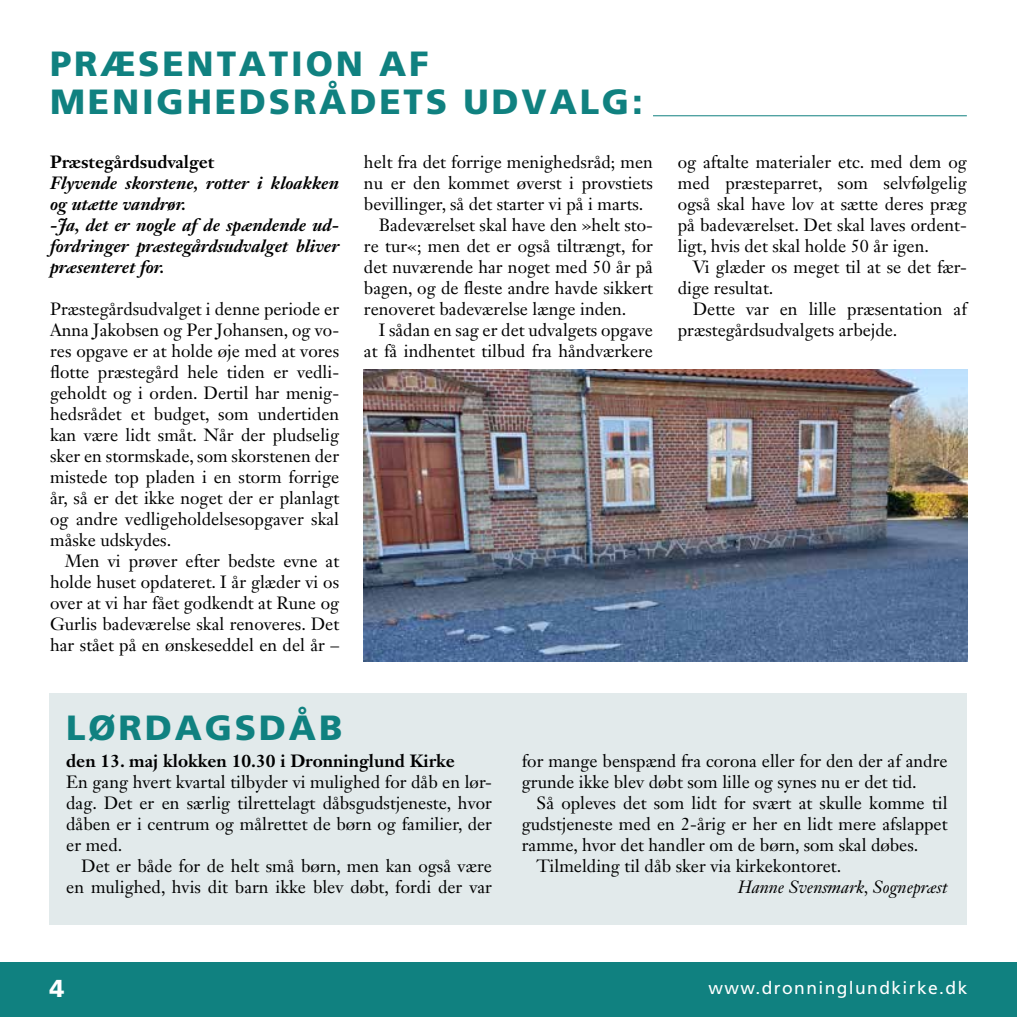
<style>
.page{position:relative;width:1017px;height:1017px;background:#fff}
.page>*{position:absolute;margin:0;border:0;box-sizing:border-box;transform-origin:0 0}
.t1{font:900 35px/38.5px "Frutiger";letter-spacing:.08em;color:#108180}
.t2{font:900 24.5px "Frutiger";color:#fff}
.t3{font:17.5px/21px "Janson Text LT Std";color:#000;text-align:justify}
.t4{font:italic 700 17.5px/21px "Janson Text LT Std";color:#000}
.t5{font:700 17.5px "Janson Text LT Std";color:#000}
.t6{font:italic 17.5px "Janson Text LT Std";color:#000}
.t7{font:17.5px "Frutiger";letter-spacing:.08em;color:#fff}
</style>
<div class="page">
<div style="left:0;top:962px;width:1017px;height:55px;background:#108180"></div>
<hr style="left:653px;top:115px;width:314px;height:1px;background:#108180">
<img style="left:363px;top:370px;width:604px;height:292px">
<div style="left:50px;top:693px;width:917px;height:232px;background:#e2eaeb"></div>
<h1 class="t1" style="left:50px;top:44px;width:594px">PRÆSENTATION AF<br>MENIGHEDSRÅDETS UDVALG:</h1>
<p class="t5" style="left:50px;top:151px;width:166px">Præstegårdsudvalget</p>
<p class="t4" style="left:50px;top:172px;width:291px">Flyvende skorstene, rotter i kloakken og utætte vandrør.<br>-Ja, det er nogle af de spændende ud&shy;fordringer præstegårdsudvalget bliver præsenteret for.</p>
<p class="t3" style="left:50px;top:298px;width:291px">Præstegårdsudvalget i denne periode er Anna Jakobsen og Per Johansen, og vo&shy;res opgave er at holde øje med at vores flotte præstegård hele tiden er vedli&shy;geholdt og i orden. Dertil har menig&shy;hedsrådet et budget, som undertiden kan være lidt småt. Når der pludselig sker en stormskade, som skorstenen der mistede top pladen i en storm forrige år, så er det ikke noget der er planlagt og andre vedligeholdelsesopgaver skal måske udskydes.</p>
<p class="t3" style="left:50px;top:550px;width:291px;text-indent:15px">Men vi prøver efter bedste evne at holde huset opdateret. I år glæder vi os over at vi har fået godkendt at Rune og Gurlis badeværelse skal renoveres. Det har stået på en ønskeseddel en del år –</p>
<p class="t3" style="left:364px;top:151px;width:291px">helt fra det forrige menighedsråd; men</p>
<p class="t3" style="left:364px;top:172px;width:291px">nu er den kommet øverst i provstiets</p>
<p class="t3" style="left:364px;top:193px;width:281px">bevillinger, så det starter vi på i marts.</p>
<p class="t3" style="left:379px;top:214px;width:276px">Badeværelset skal have den »helt sto-</p>
<p class="t3" style="left:364px;top:235px;width:291px">re tur«; men det er også tiltrængt, for</p>
<p class="t3" style="left:364px;top:256px;width:290px">det nuværende har noget med 50 år på</p>
<p class="t3" style="left:364px;top:277px;width:291px">bagen, og de fleste andre havde sikkert</p>
<p class="t3" style="left:364px;top:298px;width:264px">renoveret badeværelse længe inden.</p>
<p class="t3" style="left:379px;top:319px;width:276px">I sådan en sag er det udvalgets opgave</p>
<p class="t3" style="left:364px;top:340px;width:291px">at få indhentet tilbud fra håndværkere</p>
<h1 class="t1" style="left:66px;top:708px;width:278px">LØRDAGSDÅB</h1>
<p class="t3" style="left:678px;top:151px;width:291px">og aftalte materialer etc. med dem og med præsteparret, som selvfølgelig også skal have lov at sætte deres præg på badeværelset. Det skal laves ordent&shy;ligt, hvis det skal holde 50 år igen.</p>
<p class="t3" style="left:678px;top:256px;width:291px;text-indent:15px">Vi glæder os meget til at se det fær&shy;dige resultat.</p>
<p class="t3" style="left:678px;top:298px;width:291px;text-indent:15px">Dette var en lille præsentation af præstegårdsudvalgets arbejde.</p>
<p class="t5" style="left:66px;top:749px;width:390px">den 13. maj klokken 10.30 i Dronninglund Kirke</p>
<p class="t3" style="left:66px;top:771px;width:427px">En gang hvert kvartal tilbyder vi mulighed for dåb en lør&shy;dag. Det er en særlig tilrettelagt dåbsgudstjeneste, hvor dåben er i centrum og målrettet de børn og familier, der er med.</p>
<p class="t3" style="left:66px;top:855px;width:427px;text-align:right">Det er både for de helt små børn, men kan også være en mulighed, hvis dit barn ikke blev døbt, fordi der var</p>
<p class="t3" style="left:522px;top:750px;width:427px">for mange benspænd fra corona eller for den der af andre grunde ikke blev døbt som lille og synes nu er det tid.</p>
<p class="t3" style="left:537px;top:792px;width:412px">Så opleves det som lidt for svært at skulle komme til</p>
<p class="t3" style="left:522px;top:813px;width:427px">gudstjeneste med en 2-årig er her en lidt mere afslappet</p>
<p class="t3" style="left:522px;top:834px;width:398px">ramme, hvor det handler om de børn, som skal døbes.</p>
<p class="t3" style="left:537px;top:855px;width:306px">Tilmelding til dåb sker via kirkekontoret.</p>
<p class="t6" style="left:738px;top:876px;width:211px">Hanne Svensmark, Sognepræst</p>
<h2 class="t2" style="left:50px;top:974px;width:16px">4</h2>
<p class="t7" style="left:709px;top:978px;width:260px">www.dronninglundkirke.dk</p>
</div>
